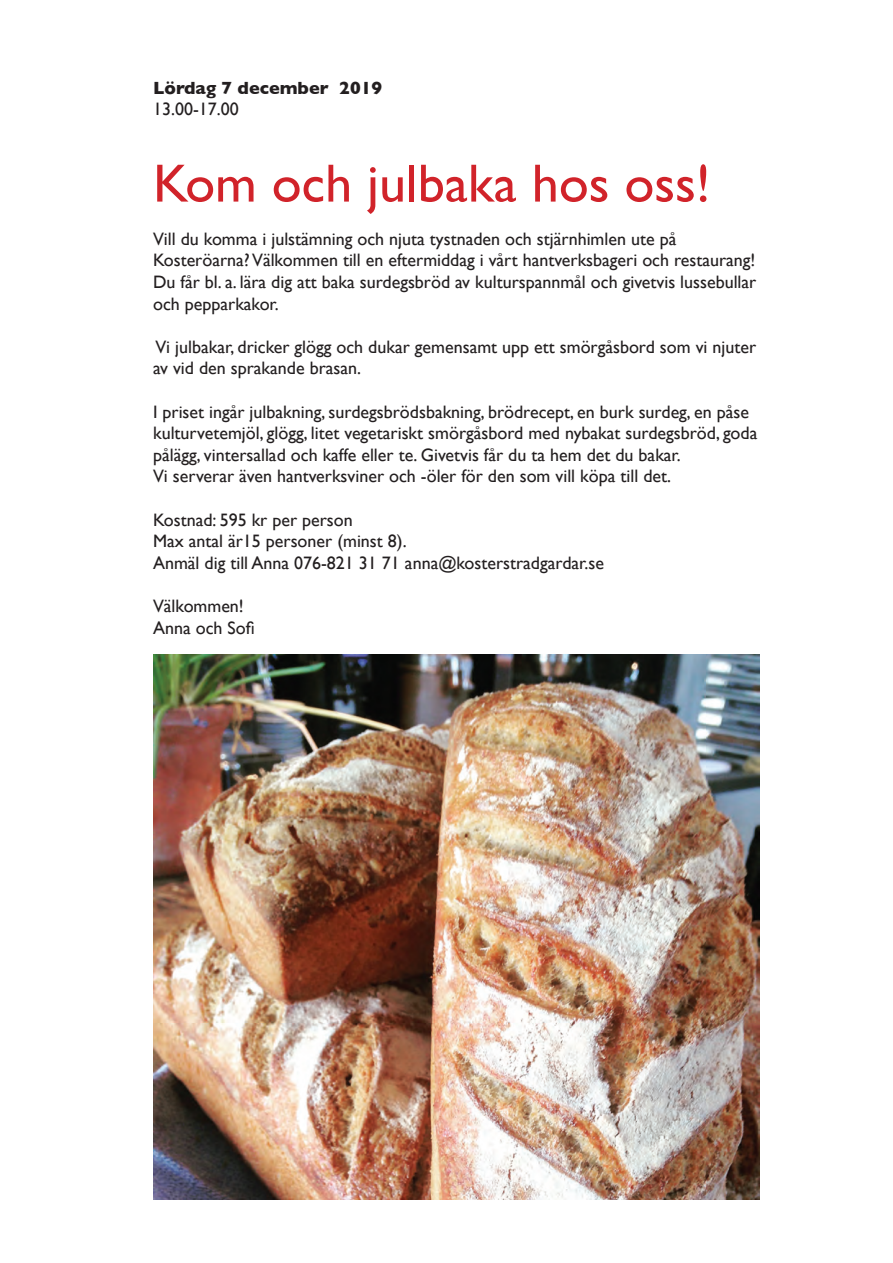
<style>
.page{position:relative;width:893px;height:1263px;background:#fff}
.page>*{position:absolute;margin:0;border:0;box-sizing:border-box;transform-origin:0 0}
.t1{font:54px "Gill Sans";color:#d1232a}
.t2{font:18px/21.6px "Gill Sans";color:#231f20}
.t3{font:700 18px "Gill Sans";color:#231f20}
</style>
<div class="page">
<img style="left:153px;top:655px;width:606px;height:544px">
<p class="t3" style="left:153px;top:73px;width:230px">Lördag 7 december 2019</p>
<p class="t2" style="left:153px;top:98px;width:87px">13.00-17.00</p>
<h1 class="t1" style="left:153px;top:152px;width:559px">Kom och julbaka hos oss!</h1>
<p class="t2" style="left:153px;top:228px;width:605px">Vill du komma i julstämning och njuta tystnaden och stjärnhimlen ute på Kosteröarna? Välkommen till en eftermiddag i vårt hantverksbageri och restaurang!<br>Du får bl. a. lära dig att baka surdegsbröd av kulturspannmål och givetvis lussebullar och pepparkakor.</p>
<p class="t2" style="left:153px;top:336px;width:605px">Vi julbakar, dricker glögg och dukar gemensamt upp ett smörgåsbord som vi njuter av vid den sprakande brasan.</p>
<p class="t2" style="left:153px;top:401px;width:606px">I priset ingår julbakning, surdegsbrödsbakning, brödrecept, en burk surdeg, en påse kulturvetemjöl, glögg, litet vegetariskt smörgåsbord med nybakat surdegsbröd, goda pålägg, vintersallad och kaffe eller te. Givetvis får du ta hem det du bakar.<br>Vi serverar även hantverksviner och -öler för den som vill köpa till det.</p>
<p class="t2" style="left:153px;top:509px;width:452px">Kostnad: 595 kr per person<br>Max antal är15 personer (minst 8).<br>Anmäl dig till Anna 076-821 31 71 anna@kosterstradgardar.se</p>
<p class="t2" style="left:153px;top:595px;width:103px">Välkommen!<br>Anna och Sofi</p>
</div>
